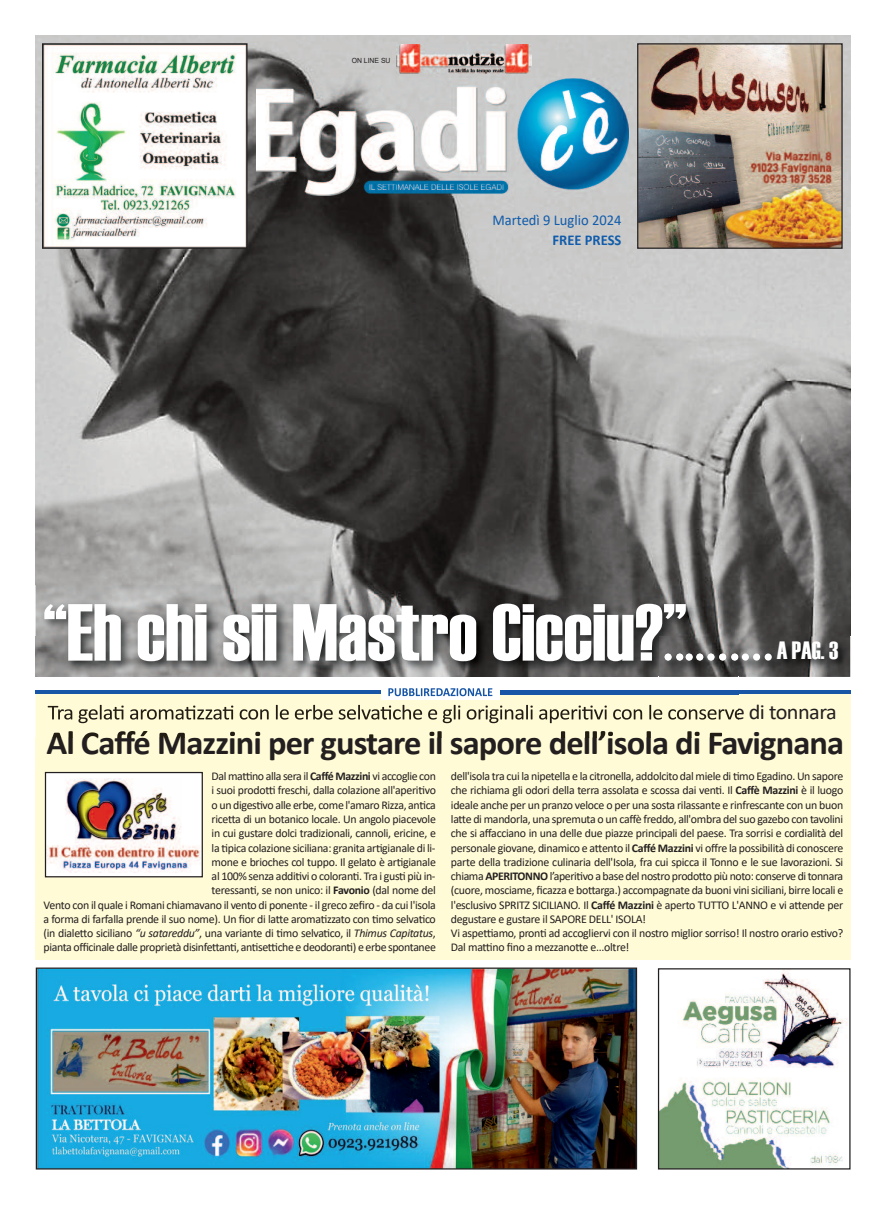
<style>
.page{position:relative;width:886px;height:1205px;background:#fff}
.page>*{position:absolute;margin:0;border:0;box-sizing:border-box;transform-origin:0 0}
.t1{font:80.75px "Haettenschweiler";color:#fff}
.t2{font:700 33.62px "Calibri";letter-spacing:-.025em;color:#231f20}
.t3{font:25px "Haettenschweiler";color:#fff}
.t4{font:15px "Calibri";color:#115cab}
.t5{font:700 15px "Calibri";color:#115cab}
.t6{font:11.88px/14.2px "Calibri";letter-spacing:-.025em;color:#231f20;text-align:right}
.t7{font:7.12px "Arial";color:#231f20}
.s1{font-weight:700}
.s2{font-style:italic}
</style>
<div class="page">
<img style="left:36px;top:36px;width:814px;height:600px">
<img style="left:256px;top:78px;width:372px;height:118px">
<img style="left:396px;top:44px;width:135px;height:29px">
<img style="left:738px;top:636px;width:113px;height:41px">
<div style="left:742px;top:653px;width:7px;height:7px;background:#fff;border-radius:50%"></div>
<div style="left:753px;top:653px;width:7px;height:7px;background:#fff;border-radius:50%"></div>
<div style="left:765px;top:653px;width:7px;height:7px;background:#fff;border-radius:50%"></div>
<img style="left:660px;top:970px;width:188px;height:197px">
<div style="left:658px;top:968px;width:192px;height:201px;border:1px solid #231f20"></div>
<img style="left:44px;top:45px;width:202px;height:202px">
<div style="left:42px;top:43px;width:206px;height:206px;border:1px solid #231f20"></div>
<img style="left:639px;top:45px;width:202px;height:202px">
<div style="left:637px;top:43px;width:206px;height:206px;border:1px solid #231f20"></div>
<img style="left:38px;top:969px;width:597px;height:198px">
<div style="left:36px;top:967px;width:601px;height:202px;border:1px solid #231f20"></div>
<div style="left:36px;top:693px;width:815px;height:267px;background:#fffbd6"></div>
<div style="left:45px;top:772px;width:157px;height:105px;background:#fff"></div>
<img style="left:47px;top:778px;width:154px;height:94px">
<div style="left:45px;top:772px;width:158px;height:105px;border:1px solid #231f20"></div>
<hr style="left:494px;top:690px;width:357px;height:4px;background:#1755a6">
<img style="left:36px;top:585px;width:702px;height:92px">
<svg style="left:664px;top:653px;width:74px;height:7px"></svg>
<img style="left:47px;top:693px;width:691px;height:45px">
<img style="left:48px;top:706px;width:40px;height:13px">
<img style="left:51px;top:731px;width:62px;height:7px">
<img style="left:36px;top:690px;width:344px;height:4px">
<img style="left:500px;top:693px;width:238px;height:1px">
<img style="left:381px;top:688px;width:119px;height:11px">
<img style="left:388px;top:688px;width:27px;height:8px">
<p class="t7" style="left:352px;top:57px;width:40px">ON LINE SU</p>
<p class="t4" style="left:492px;top:214px;width:130px">Martedì 9 Luglio 2024</p>
<p class="t5" style="left:552px;top:234px;width:70px">FREE PRESS</p>
<h1 class="t1" style="left:44px;top:590px;width:644px">“Eh chi sii Mastro Cicciu?”</h1>
<h3 class="t3" style="left:777px;top:637px;width:63px">A PAG. 3</h3>
<h2 class="t2" style="left:46px;top:729px;width:799px">Al Caffé Mazzini per gustare il sapore dell’isola di Favignana</h2>
<p class="t6" style="left:44px;top:770px;width:394px">Dal mattino alla sera il <span class="s1">Caffé Mazzini</span> vi accoglie con<br>i suoi prodotti freschi, dalla colazione all'aperitivo<br>o un digestivo alle erbe, come l'amaro Rizza, antica<br>ricetta di un botanico locale. Un angolo piacevole<br>in cui gustare dolci tradizionali, cannoli, ericine, e<br>la tipica colazione siciliana: granita artigianale di li-<br>mone e brioches col tuppo. Il gelato è artigianale<br>al 100% senza additivi o coloranti. Tra i gusti più in-<br>teressanti, se non unico: il <span class="s1">Favonio</span> (dal nome del<br>Vento con il quale i Romani chiamavano il vento di ponente - il greco zefiro - da cui l'isola a forma di farfalla prende il suo nome). Un fior di latte aromatizzato con timo selvatico (in dialetto siciliano <span class="s2">“u satareddu”</span>, una variante di timo selvatico, il <span class="s2">Thimus Capitatus</span>, pianta officinale dalle proprietà disinfettanti, antisettiche e deodoranti) e erbe spontanee</p>
<p class="t6" style="left:451px;top:770px;width:394px;text-align:left">dell'isola tra cui la nipetella e la citronella, addolcito dal miele di timo Egadino. Un sapore che richiama gli odori della terra assolata e scossa dai venti. Il <span class="s1">Caffè Mazzini</span> è il luogo ideale anche per un pranzo veloce o per una sosta rilassante e rinfrescante con un buon latte di mandorla, una spremuta o un caffè freddo, all'ombra del suo gazebo con tavolini che si affacciano in una delle due piazze principali del paese. Tra sorrisi e cordialità del personale giovane, dinamico e attento il <span class="s1">Caffé Mazzini</span> vi offre la possibilità di conoscere parte della tradizione culinaria dell'Isola, fra cui spicca il Tonno e le sue lavorazioni. Si chiama <span class="s1">APERITONNO</span> l’aperitivo a base del nostro prodotto più noto: conserve di tonnara (cuore, mosciame, ficazza e bottarga.) accompagnate da buoni vini siciliani, birre locali e l'esclusivo SPRITZ SICILIANO. Il <span class="s1">Caffé Mazzini</span> è aperto TUTTO L'ANNO e vi attende per degustare e gustare il SAPORE DELL' ISOLA!<br>Vi aspettiamo, pronti ad accogliervi con il nostro miglior sorriso! Il nostro orario estivo?<br>Dal mattino fino a mezzanotte e...oltre!</p>
</div>
